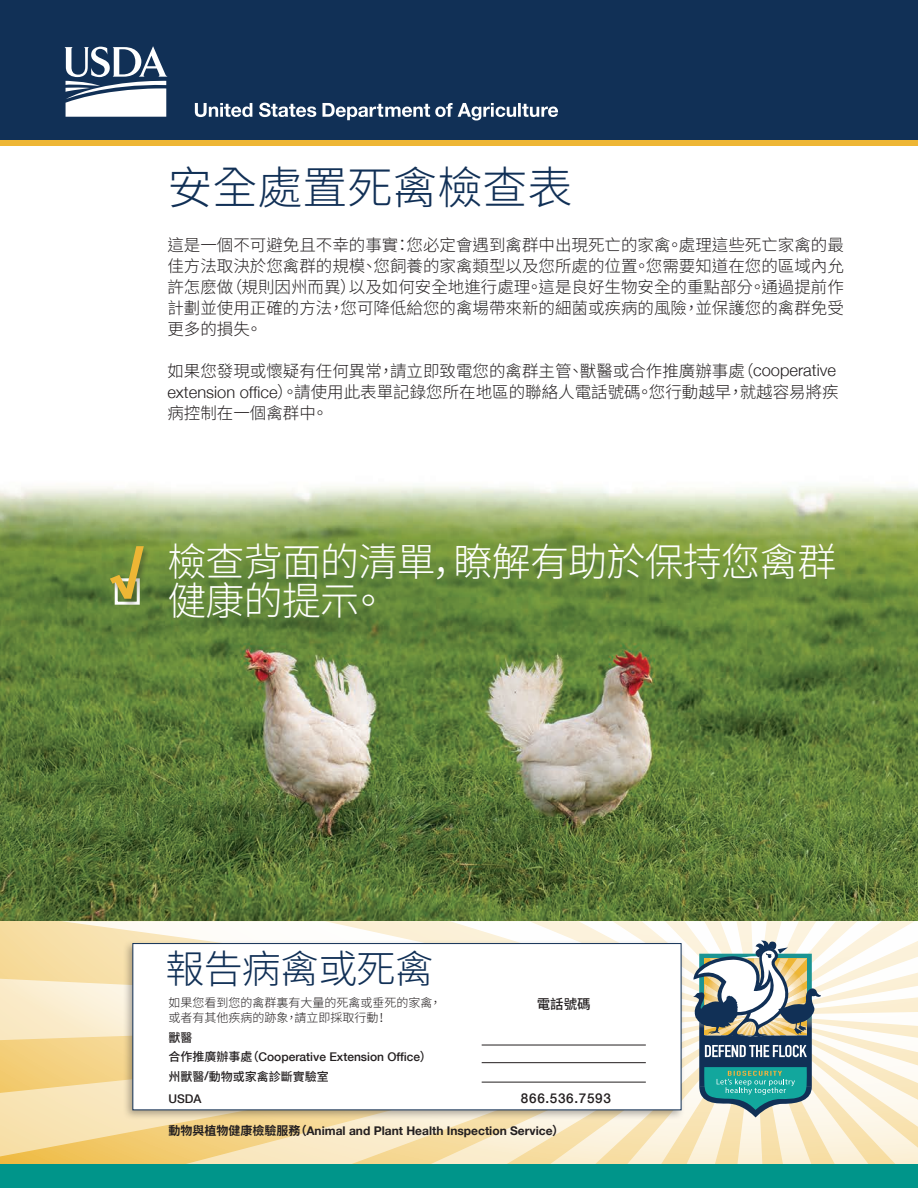
<style>
.page{position:relative;width:918px;height:1188px;background:#fff}
.page>*{position:absolute;margin:0;border:0;box-sizing:border-box;transform-origin:0 0}
.t1{font:700 52.5px "Helvetica Neue";color:#eeb635;scale:1.12 1}
.t2{font:300 45px "Noto Sans CJ Ktc";color:#113056}
.t3{font:300 39px/39px "Noto Sans CJ Ktc";letter-spacing:-.02em;color:#fff}
.t4{font:300 39px "Noto Sans CJ Ktc";letter-spacing:-.02em;color:#113056}
.t5{font:300 16.5px/21px "Noto Sans CJ Ktc";color:#231f20;text-align:justify}
.t6{font:500 13.5px "Helvetica Neue";letter-spacing:.05em;color:#231f20}
.t7{font:500 13.5px "Noto Sans CJ Ktc";color:#231f20}
.t8{font:700 12px "Helvetica Neue";color:#231f20}
.t9{font:300 12px/15px "Noto Sans CJ Ktc";color:#231f20}
.t10{font:500 12px "Helvetica Neue";color:#231f20}
.t11{font:500 12px "Noto Sans CJ Ktc";color:#231f20}
.s1{font-family:"Helvetica Neue"}
.s2{font-family:"Noto Sans CJ Ktc"}
</style>
<div class="page">
<img style="left:0;top:485px;width:918px;height:436px">
<div style="left:0;top:0;width:918px;height:141px;background:#113056"></div>
<svg style="left:195px;top:103px;width:363px;height:17px"></svg>
<svg style="left:64px;top:46px;width:104px;height:71px"></svg>
<div style="left:0;top:140px;width:918px;height:6px;background:#eeb635"></div>
<div style="left:109px;top:547px;width:42px;height:61px;background:#231f20;opacity:.3"></div>
<svg style="left:0;top:921px;width:918px;height:243px"></svg>
<div style="left:122px;top:939px;width:563px;height:181px;background:#231f20;opacity:.35"></div>
<div style="left:132px;top:943px;width:549px;height:167px;background:#fff;border:1px solid #113056"></div>
<div style="left:0;top:1164px;width:918px;height:24px;background:#00958a"></div>
<hr style="left:482px;top:1045px;width:164px;height:1px;background:#231f20">
<hr style="left:482px;top:1062px;width:164px;height:1px;background:#231f20">
<hr style="left:482px;top:1082px;width:164px;height:1px;background:#231f20">
<svg style="left:693px;top:940px;width:128px;height:177px"></svg>
<p class="t2" style="left:167px;top:162px;width:407px">安全處置死禽檢查表</p>
<p class="t5" style="left:167px;top:235px;width:678px">這是一個不可避免且不幸的事實：您必定會遇到禽群中出現死亡的家禽。處理這些死亡家禽的最佳方法取決於您禽群的規模、您飼養的家禽類型以及您所處的位置。您需要知道在您的區域內允許怎麽做（規則因州而異）以及如何安全地進行處理。這是良好生物安全的重點部分。通過提前作計劃並使用正確的方法，您可降低給您的禽場帶來新的細菌或疾病的風險，並保護您的禽群免受更多的損失。</p>
<p class="t5" style="left:167px;top:361px;width:673px;text-align:left">如果您發現或懷疑有任何異常，請立即致電您的禽群主管、獸醫或合作推廣辦事處（<span class="s1">cooperative extension office</span>）。請使用此表單記錄您所在地區的聯絡人電話號碼。您行動越早，就越容易將疾病控制在一個禽群中。</p>
<p class="t1" style="left:110px;top:536px;width:31px">√</p>
<p class="t3" style="left:167px;top:544px;width:671px">檢查背面的清單，瞭解有助於保持您禽群健康的提示。</p>
<p class="t4" style="left:165px;top:947px;width:270px">報告病禽或死禽</p>
<p class="t7" style="left:537px;top:996px;width:55px">電話號碼</p>
<p class="t9" style="left:168px;top:996px;width:275px">如果您看到您的禽群裏有大量的死禽或垂死的家禽，或者有其他疾病的跡象，請立即採取行動！</p>
<p class="t11" style="left:168px;top:1030px;width:26px">獸醫</p>
<p class="t10" style="left:168px;top:1049px;width:265px"><span class="s2">合作推廣辦事處（</span>Cooperative Extension Office<span class="s2">）</span></p>
<p class="t11" style="left:168px;top:1069px;width:162px">州獸醫<span class="s1">/</span>動物或家禽診斷實驗室</p>
<p class="t10" style="left:168px;top:1091px;width:35px">USDA</p>
<p class="t6" style="left:521px;top:1090px;width:91px">866.536.7593</p>
<p class="t8" style="left:168px;top:1123px;width:397px"><span class="s2">動物與植物健康檢驗服務（</span>Animal and Plant Health Inspection Service<span class="s2">）</span></p>
</div>
